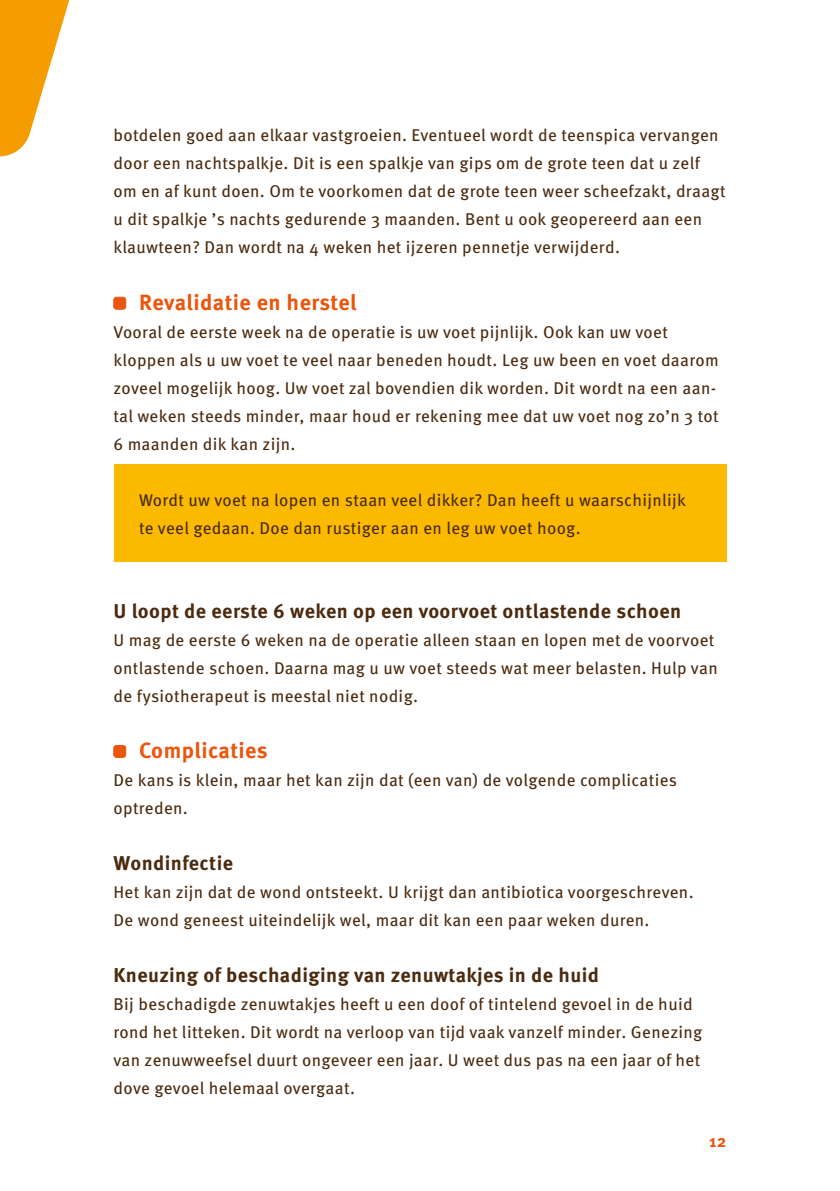
<style>
.page{position:relative;width:840px;height:1191px;background:#fff}
.page>*{position:absolute;margin:0;border:0;box-sizing:border-box;transform-origin:0 0}
.t1{font:700 22px "Meta Pro";letter-spacing:.02em;color:#ea560d}
.t2{font:700 20px "Meta Pro";letter-spacing:.02em;color:#4b2a0e}
.t3{font:17px/28px "Meta Pro";letter-spacing:.02em;color:#4b2a0e}
.t4{font:700 17px "Meta Pro";color:#ea560d}
</style>
<div class="page">
<svg style="left:0;top:0;width:70px;height:156px"></svg>
<div style="left:114px;top:297px;width:12px;height:12px;background:#ea560d;border-radius:3px"></div>
<div style="left:113px;top:297px;width:13px;height:12px;border:1px solid #ea560d;border-radius:3px"></div>
<div style="left:113px;top:463px;width:613px;height:98px;background:#fbba00"></div>
<div style="left:114px;top:745px;width:12px;height:12px;background:#ea560d;border-radius:3px"></div>
<div style="left:113px;top:745px;width:13px;height:12px;border:1px solid #ea560d;border-radius:3px"></div>
<p class="t3" style="left:113px;top:120px;width:613px">botdelen goed aan elkaar vastgroeien. Eventueel wordt de teenspica vervangen door een nachtspalkje. Dit is een spalkje van gips om de grote teen dat u zelf om en af kunt doen. Om te voorkomen dat de grote teen weer scheefzakt, draagt u dit spalkje ’s nachts gedurende 3 maanden. Bent u ook geopereerd aan een klauwteen? Dan wordt na 4 weken het ijzeren pennetje verwijderd.</p>
<p class="t1" style="left:139px;top:285px;width:219px">Revalidatie en herstel</p>
<p class="t3" style="left:113px;top:316px;width:606px">Vooral de eerste week na de operatie is uw voet pijnlijk. Ook kan uw voet kloppen als u uw voet te veel naar beneden houdt. Leg uw been en voet daarom zoveel mogelijk hoog. Uw voet zal bovendien dik worden. Dit wordt na een aan&shy;tal weken steeds minder, maar houd er rekening mee dat uw voet nog zo’n 3 tot 6 maanden dik kan zijn.</p>
<p class="t3" style="left:139px;top:484px;width:548px">Wordt uw voet na lopen en staan veel dikker? Dan heeft u waarschijnlijk te veel gedaan. Doe dan rustiger aan en leg uw voet hoog.</p>
<p class="t2" style="left:113px;top:595px;width:569px">U loopt de eerste 6 weken op een voorvoet ontlastende schoen</p>
<p class="t3" style="left:113px;top:624px;width:605px">U mag de eerste 6 weken na de operatie alleen staan en lopen met de voorvoet ontlastende schoen. Daarna mag u uw voet steeds wat meer belasten. Hulp van de fysiotherapeut is meestal niet nodig.</p>
<p class="t1" style="left:139px;top:733px;width:130px">Complicaties</p>
<p class="t3" style="left:113px;top:764px;width:564px">De kans is klein, maar het kan zijn dat (een van) de volgende complicaties optreden.</p>
<p class="t2" style="left:113px;top:847px;width:121px">Wondinfectie</p>
<p class="t3" style="left:113px;top:876px;width:581px">Het kan zijn dat de wond ontsteekt. U krijgt dan antibiotica voorgeschreven.<br>De wond geneest uiteindelijk wel, maar dit kan een paar weken duren.</p>
<p class="t2" style="left:113px;top:959px;width:486px">Kneuzing of beschadiging van zenuwtakjes in de huid</p>
<p class="t3" style="left:113px;top:988px;width:590px">Bij beschadigde zenuwtakjes heeft u een doof of tintelend gevoel in de huid rond het litteken. Dit wordt na verloop van tijd vaak vanzelf minder. Genezing van zenuwweefsel duurt ongeveer een jaar. U weet dus pas na een jaar of het dove gevoel helemaal overgaat.</p>
<p class="t4" style="left:708px;top:1127px;width:19px">12</p>
</div>
